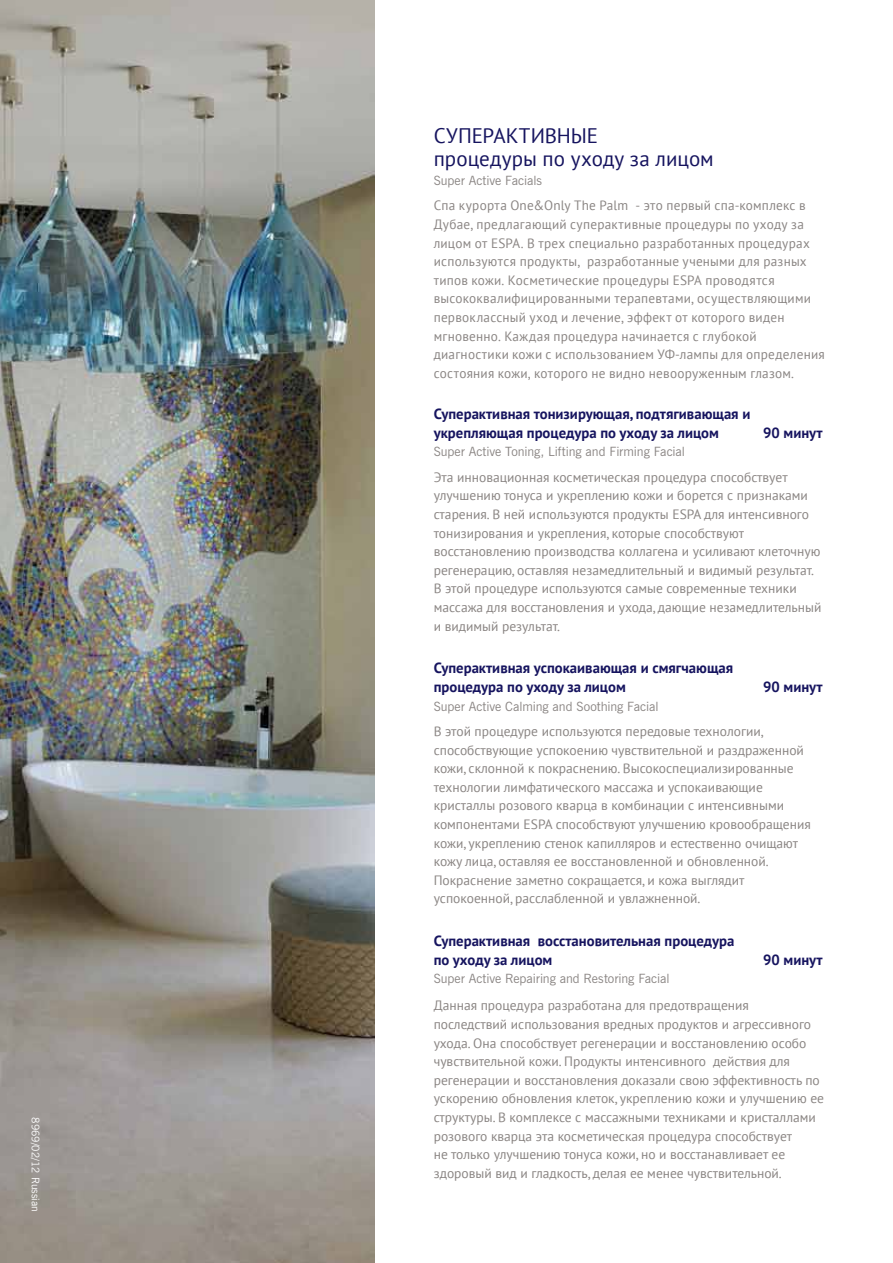
<style>
.page{position:relative;width:893px;height:1263px;background:#fff}
.page>*{position:absolute;margin:0;border:0;box-sizing:border-box;transform-origin:0 0}
.t1{font:21px/22.5px "PT Sans";color:#16145f}
.t2{font:700 14.7px/18.6px "PT Sans";color:#16145f}
.t3{font:13.5px/18.6px "PT Sans";color:#8a8583}
.t4{font:12.75px "News Gothic BT";letter-spacing:-.005em;color:#8a8583}
.t5{font:10.5px "News Gothic BT";color:#fff}
</style>
<div class="page">
<img style="left:0;top:0;width:374px;height:1263px">
<p class="t5" style="left:42px;top:1117px;width:96px;rotate:90deg">8969/02/12 Russian</p>
<h1 class="t1" style="left:434px;top:124px;width:282px">СУПЕРАКТИВНЫЕ<br>процедуры по уходу за лицом</h1>
<p class="t4" style="left:434px;top:173px;width:110px">Super Active Facials</p>
<p class="t3" style="left:434px;top:196px;width:393px">Спа курорта One&amp;Only The Palm - это первый спа-комплекс в Дубае, предлагающий суперактивные процедуры по уходу за лицом от ESPA. В трех специально разработанных процедурах используются продукты, разработанные учеными для разных типов кожи. Косметические процедуры ESPA проводятся высококвалифицированными терапевтами, осуществляющими первоклассный уход и лечение, эффект от которого виден мгновенно. Каждая процедура начинается с глубокой диагностики кожи с использованием УФ-лампы для определения состояния кожи, которого не видно невооруженным глазом.</p>
<p class="t2" style="left:434px;top:404px;width:318px">Суперактивная тонизирующая, подтягивающая и укрепляющая процедура по уходу за лицом</p>
<p class="t2" style="left:763px;top:423px;width:61px">90 минут</p>
<p class="t4" style="left:434px;top:444px;width:253px">Super Active Toning, Lifting and Firming Facial</p>
<p class="t3" style="left:434px;top:467px;width:389px">Эта инновационная косметическая процедура способствует улучшению тонуса и укреплению кожи и борется с признаками старения. В ней используются продукты ESPA для интенсивного тонизирования и укрепления, которые способствуют восстановлению производства коллагена и усиливают клеточную регенерацию, оставляя незамедлительный и видимый результат.<br>В этой процедуре используются самые современные техники массажа для восстановления и ухода, дающие незамедлительный и видимый результат.</p>
<p class="t2" style="left:434px;top:658px;width:301px">Суперактивная успокаивающая и смягчающая процедура по уходу за лицом</p>
<p class="t2" style="left:763px;top:677px;width:61px">90 минут</p>
<p class="t4" style="left:434px;top:698px;width:226px">Super Active Calming and Soothing Facial</p>
<p class="t3" style="left:434px;top:721px;width:379px">В этой процедуре используются передовые технологии, способствующие успокоению чувствительной и раздраженной кожи, склонной к покраснению. Высокоспециализированные технологии лимфатического массажа и успокаивающие кристаллы розового кварца в комбинации с интенсивными компонентами ESPA способствуют улучшению кровообращения кожи, укреплению стенок капилляров и естественно очищают кожу лица, оставляя ее восстановленной и обновленной.<br>Покраснение заметно сокращается, и кожа выглядит успокоенной, расслабленной и увлажненной.</p>
<p class="t2" style="left:434px;top:931px;width:302px">Суперактивная восстановительная процедура по уходу за лицом</p>
<p class="t2" style="left:763px;top:950px;width:61px">90 минут</p>
<p class="t4" style="left:434px;top:971px;width:237px">Super Active Repairing and Restoring Facial</p>
<p class="t3" style="left:434px;top:996px;width:392px">Данная процедура разработана для предотвращения последствий использования вредных продуктов и агрессивного ухода. Она способствует регенерации и восстановлению особо чувствительной кожи. Продукты интенсивного действия для регенерации и восстановления доказали свою эффективность по ускорению обновления клеток, укреплению кожи и улучшению ее структуры. В комплексе с массажными техниками и кристаллами розового кварца эта косметическая процедура способствует<br>не только улучшению тонуса кожи, но и восстанавливает ее здоровый вид и гладкость, делая ее менее чувствительной.</p>
</div>
